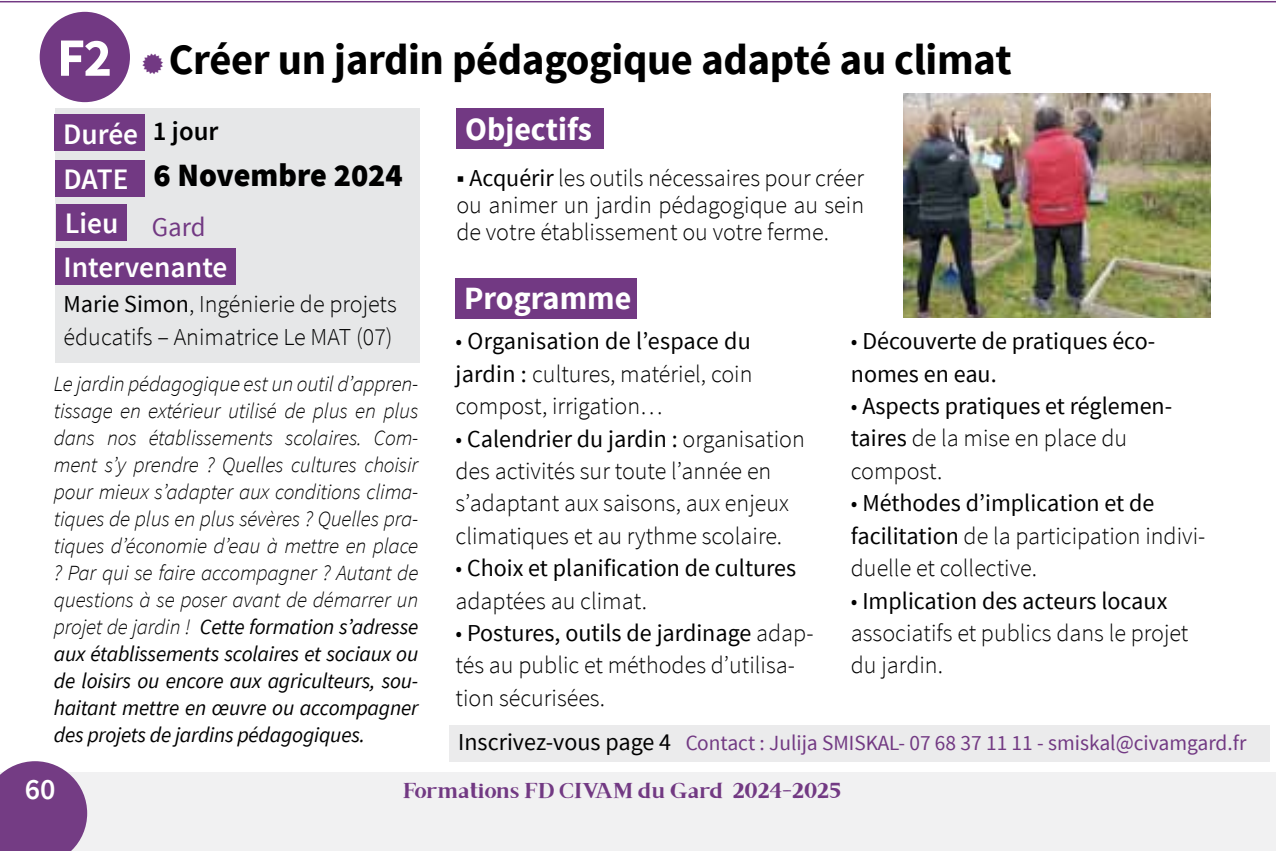
<style>
.page{position:relative;width:1276px;height:851px;background:#fff}
.page>*{position:absolute;margin:0;border:0;box-sizing:border-box;transform-origin:0 0}
.t1{font:700 43.2px "Source Sans Pro";letter-spacing:-.01em;color:#000}
.t2{font:700 32.4px "Source Sans Pro";color:#fff}
.t3{font:900 32.4px "Source Sans Pro";color:#000}
.t4{font:600 30px "Source Sans Pro";color:#fff}
.t5{font:600 29.7px "Source Sans Pro";color:#fff}
.t6{font:600 27px "Source Sans Pro";color:#000}
.t7{font:300 24.3px/32.4px "Source Sans Pro";color:#000}
.t8{font:24.3px/32.4px "Source Sans Pro";color:#000}
.t9{font:italic 300 21.6px/27px "Source Sans Pro";letter-spacing:-.01em;color:#000;text-align:justify}
.t10{font:21.6px "Source Sans Pro";color:#723983}
.t11{font:21.6px "Brixton TC";color:#723983;scale:1.08 1}
.s1{font-size:54px;color:#fff}
.s2{font-weight:400;font-size:27px}
.s3{font-weight:400}
.s4{font-weight:400;font-size:27px;color:#723983}
.s5{font-weight:300}
.s6{font-size:24.3px;color:#000}
</style>
<div class="page">
<div style="left:0;top:772px;width:1276px;height:78px;background:#f1f1f2"></div>
<svg style="left:0;top:761px;width:87px;height:89px;background:#835291"></svg>
<div style="left:40px;top:12px;width:90px;height:90px;background:#723983;border-radius:50%"></div>
<div style="left:55px;top:109px;width:365px;height:254px;background:#e6e7e8"></div>
<div style="left:55px;top:114px;width:90px;height:37px;background:#723983"></div>
<div style="left:55px;top:160px;width:90px;height:36px;background:#723983"></div>
<div style="left:55px;top:248px;width:180px;height:36px;background:#723983"></div>
<div style="left:455px;top:278px;width:182px;height:40px;background:#723983"></div>
<div style="left:56px;top:204px;width:71px;height:36px;background:#723983"></div>
<div style="left:457px;top:109px;width:147px;height:40px;background:#723983"></div>
<div style="left:450px;top:725px;width:820px;height:36px;background:#ebebec"></div>
<img style="left:903px;top:93px;width:307px;height:224px">
<hr style="left:0;top:1px;width:1276px;height:1px;background:#723983">
<h1 class="t1" style="left:57px;top:32px;width:956px"><span class="s1">F2</span> Créer un jardin pédagogique adapté au climat</h1>
<p class="t5" style="left:63px;top:115px;width:77px">Durée</p>
<h2 class="t3" style="left:64px;top:154px;width:341px"><sub>DATE</sub> 6 Novembre 2024</h2>
<p class="t6" style="left:153px;top:114px;width:67px">1 jour</p>
<h2 class="t2" style="left:465px;top:108px;width:128px">Objectifs</h2>
<p class="t7" style="left:456px;top:165px;width:409px;line-height:27px;text-align:justify"><span class="s2">■</span> <span class="s3">Acquérir</span> les outils nécessaires pour créer ou animer un jardin pédagogique au sein de votre établissement ou votre ferme.</p>
<p class="t5" style="left:65px;top:205px;width:142px">Lieu <span class="s4">Gard</span></p>
<p class="t5" style="left:64px;top:248px;width:165px">Intervenante</p>
<p class="t7" style="left:64px;top:288px;width:335px"><span class="s3">Marie Simon</span>, Ingénierie de projets éducatifs – Animatrice Le MAT (07)</p>
<p class="t9" style="left:54px;top:370px;width:366px">Le jardin pédagogique est un outil d’appren&shy;tissage en extérieur utilisé de plus en plus dans nos établissements scolaires. Com&shy;ment s’y prendre ? Quelles cultures choisir pour mieux s’adapter aux conditions clima&shy;tiques de plus en plus sévères ? Quelles pra&shy;tiques d’économie d’eau à mettre en place ? Par qui se faire accompagner ? Autant de questions à se poser avant de démarrer un projet de jardin ! <span class="s3">Cette formation s’adresse aux établissements scolaires et sociaux ou de loisirs ou encore aux agriculteurs, sou&shy;haitant mettre en œuvre ou accompagner des projets de jardins pédagogiques.</span></p>
<h2 class="t2" style="left:464px;top:277px;width:169px">Programme</h2>
<p class="t7" style="left:455px;top:325px;width:298px;text-align:justify">• <span class="s3">Organisation de l’espace du jardin :</span> cultures, matériel, coin compost, irrigation…</p>
<p class="t7" style="left:455px;top:422px;width:351px">• <span class="s3">Calendrier du jardin :</span> organisation des activités sur toute l’année en s’adaptant aux saisons, aux enjeux climatiques et au rythme scolaire.</p>
<p class="t8" style="left:455px;top:552px;width:342px"><span class="s5">•</span> Choix et planification de cultures <span class="s5">adaptées au climat.</span></p>
<p class="t7" style="left:455px;top:616px;width:360px">• <span class="s3">Postures, outils de jardinage</span> adap&shy;tés au public et méthodes d’utilisa&shy;tion sécurisées.</p>
<p class="t8" style="left:851px;top:325px;width:306px"><span class="s5">•</span> Découverte de pratiques éco&shy;nomes en eau.</p>
<p class="t8" style="left:851px;top:390px;width:323px"><span class="s5">•</span> Aspects pratiques et réglemen&shy;taires <span class="s5">de la mise en place du compost.</span></p>
<p class="t7" style="left:851px;top:487px;width:356px">• <span class="s3">Méthodes d’implication et de facilitation</span> de la participation indivi&shy;duelle et collective.</p>
<p class="t7" style="left:851px;top:584px;width:339px">• <span class="s3">Implication des acteurs locaux </span>associatifs et publics dans le projet du jardin.</p>
<p class="t10" style="left:458px;top:729px;width:789px"><span class="s6">Inscrivez-vous page 4</span> Contact : Julija SMISKAL- 07 68 37 11 11 - smiskal@civamgard.fr</p>
<p class="t4" style="left:25px;top:770px;width:32px">60</p>
<p class="t11" style="left:403px;top:778px;width:407px">Formations FD CIVAM du Gard 2024-2025</p>
</div>
